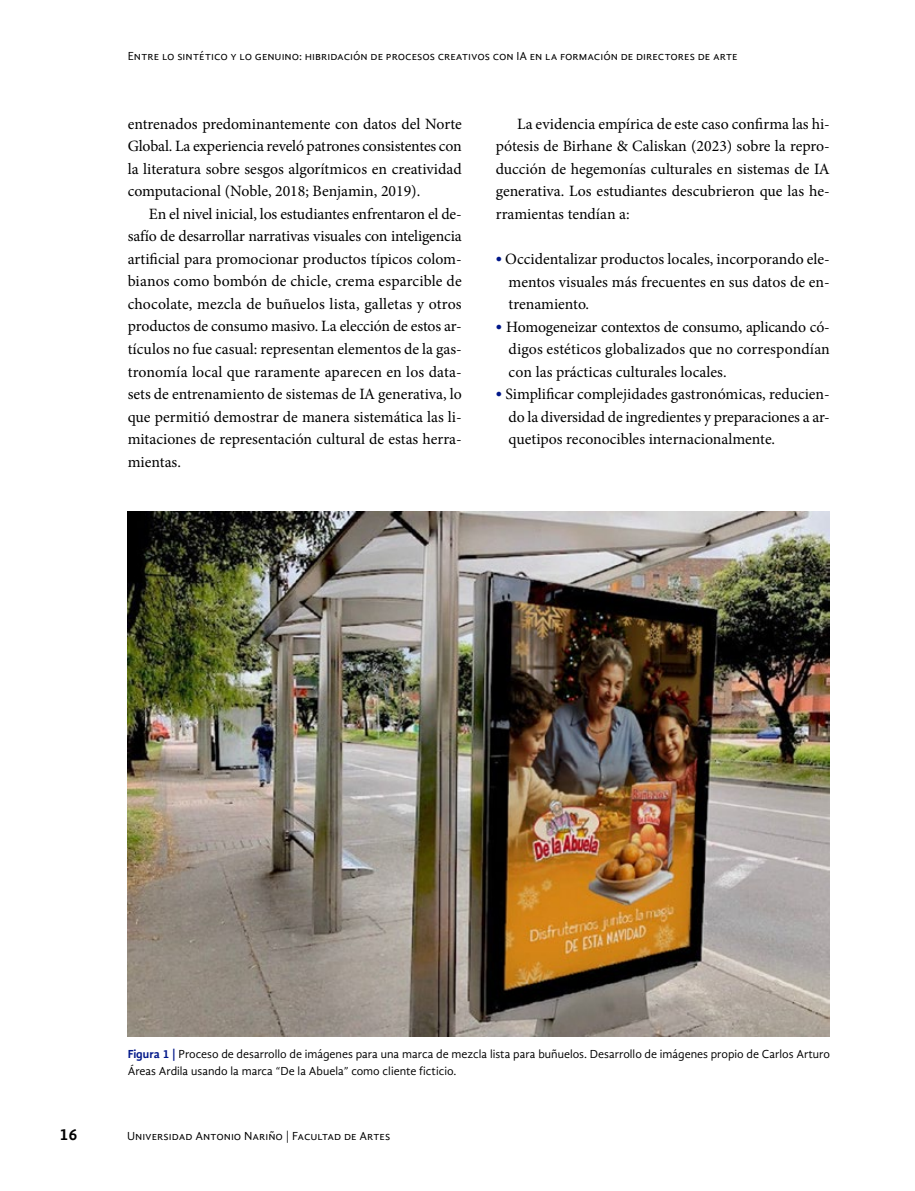
<style>
.page{position:relative;width:915px;height:1191px;background:#fff}
.page>*{position:absolute;margin:0;border:0;box-sizing:border-box;transform-origin:0 0}
.t1{font:700 16.5px "Gandhi Sans";color:#000}
.t2{font:15.75px/22.5px "Minion Pro";color:#000;text-align:justify}
.t3{font:12px/16.5px "Gandhi Sans";color:#000}
.s1{font-family:"Gandhi Sans";font-weight:700;color:#001789}
.s2{font-weight:700;color:#001789}
</style>
<div class="page">
<img style="left:128px;top:511px;width:701px;height:525px">
<p class="t3" style="left:128px;top:47px;width:611px">Entre lo sintético y lo genuino: hibridación de procesos creativos con IA en la formación de directores de arte</p>
<p class="t2" style="left:128px;top:113px;width:335px">entrenados predominantemente con datos del Norte Global. La experiencia reveló patrones consistentes con la literatura sobre sesgos algorítmicos en creatividad computacional (Noble, 2018; Benjamin, 2019).</p>
<p class="t2" style="left:128px;top:203px;width:335px;text-indent:21px">En el nivel inicial, los estudiantes enfrentaron el de&shy;safío de desarrollar narrativas visuales con inteligencia artificial para promocionar productos típicos colom&shy;bianos como bombón de chicle, crema esparcible de chocolate, mezcla de buñuelos lista, galletas y otros productos de consumo masivo. La elección de estos ar&shy;tículos no fue casual: representan elementos de la gas&shy;tronomía local que raramente aparecen en los data&shy;sets de entrenamiento de sistemas de IA generativa, lo que permitió demostrar de manera sistemática las li&shy;mitaciones de representación cultural de estas herra&shy;mientas.</p>
<p class="t2" style="left:495px;top:113px;width:335px;text-indent:21px">La evidencia empírica de este caso confirma las hi&shy;pótesis de Birhane &amp; Caliskan (2023) sobre la repro&shy;ducción de hegemonías culturales en sistemas de IA generativa. Los estudiantes descubrieron que las he&shy;rramientas tendían a:</p>
<p class="t2" style="left:508px;top:248px;width:323px;text-indent:-13px"><span class="s1">•</span> Occidentalizar productos locales, incorporando ele&shy;mentos visuales más frecuentes en sus datos de en&shy;trenamiento.</p>
<p class="t2" style="left:508px;top:315px;width:323px;text-indent:-13px"><span class="s1">•</span> Homogeneizar contextos de consumo, aplicando có&shy;digos estéticos globalizados que no correspondían con las prácticas culturales locales.</p>
<p class="t2" style="left:508px;top:383px;width:323px;text-indent:-13px"><span class="s1">•</span> Simplificar complejidades gastronómicas, reducien&shy;do la diversidad de ingredientes y preparaciones a ar&shy;quetipos reconocibles internacionalmente.</p>
<p class="t3" style="left:128px;top:1046px;width:703px"><span class="s2">Figura 1 |</span> Proceso de desarrollo de imágenes para una marca de mezcla lista para buñuelos. Desarrollo de imágenes propio de Carlos Arturo<br>Áreas Ardila usando la marca “De la Abuela” como cliente ficticio.</p>
<p class="t1" style="left:60px;top:1125px;width:20px">16</p>
<p class="t3" style="left:127px;top:1128px;width:264px">Universidad Antonio Nariño | Facultad de Artes</p>
</div>
